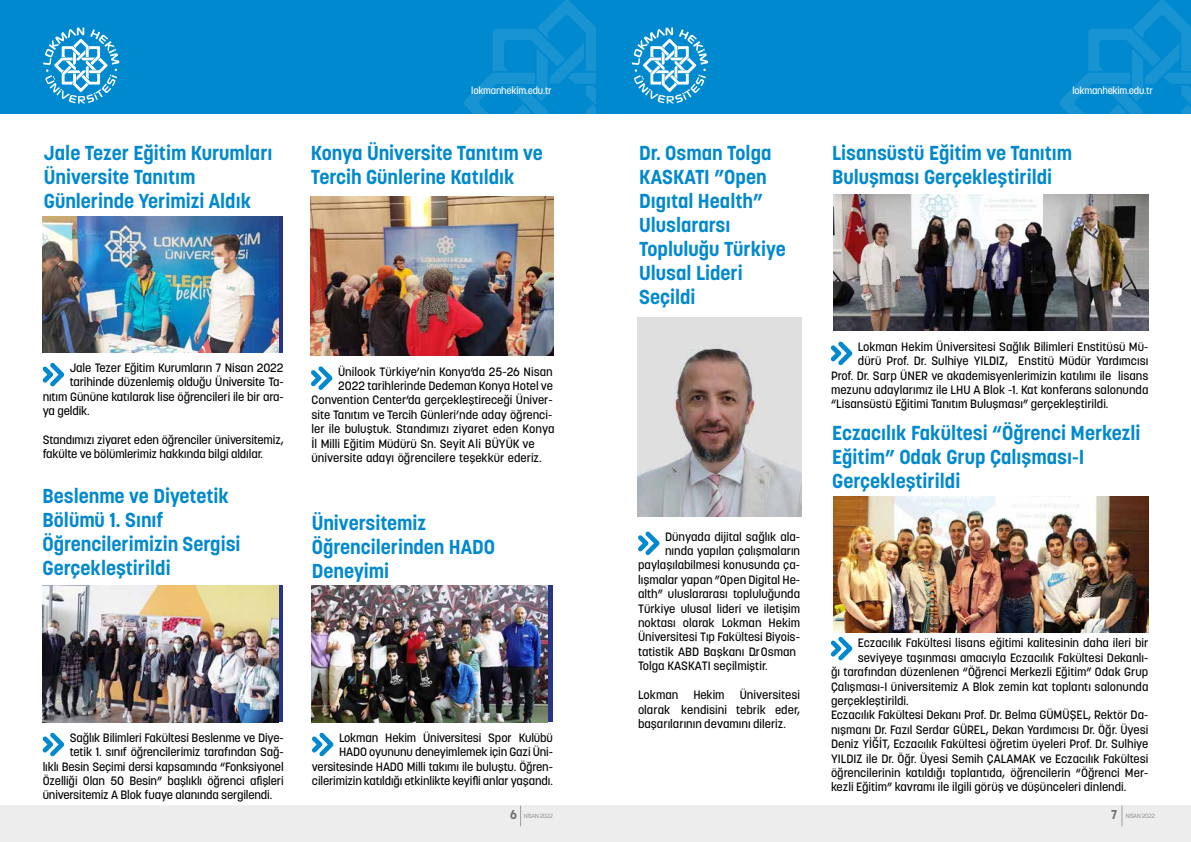
<style>
.page{position:relative;width:1191px;height:842px;background:#fff}
.page>*{position:absolute;margin:0;border:0;box-sizing:border-box;transform-origin:0 0}
.t1{font:700 20px/24px "Korolev";color:#0089cf}
.t2{font:500 12px/14.4px "Korolev";color:#000}
.t3{font:500 10px "Korolev";letter-spacing:-.02em;color:#fff}
.t4{font:300 6px "Korolev";letter-spacing:-.03em;color:#706f6f}
.t5{font:300 5.9px "Korolev";letter-spacing:-.03em;color:#706f6f}
.s1{font-weight:700;font-size:12.8px}
</style>
<div class="page">
<div style="left:0;top:806px;width:1191px;height:36px;background:#ededed"></div>
<div style="left:595px;top:0;width:596px;height:113px;background:#0089cf"></div>
<svg style="left:1059px;top:0;width:132px;height:113px"></svg>
<div style="left:0;top:0;width:595px;height:113px;background:#0089cf"></div>
<svg style="left:464px;top:0;width:131px;height:113px"></svg>
<svg style="left:520px;top:806px;width:1px;height:20px"></svg>
<svg style="left:1121px;top:806px;width:1px;height:20px"></svg>
<svg style="left:43px;top:28px;width:76px;height:76px"></svg>
<svg style="left:632px;top:28px;width:76px;height:76px"></svg>
<div style="left:43px;top:216px;width:240px;height:136px;background:linear-gradient(to bottom,#283583,#283583)"></div>
<img style="left:43px;top:216px;width:235px;height:136px">
<div style="left:43px;top:586px;width:240px;height:136px;background:linear-gradient(to bottom,#283583,#283583)"></div>
<img style="left:43px;top:586px;width:235px;height:136px">
<div style="left:312px;top:586px;width:240px;height:136px;background:linear-gradient(to bottom,#283583,#283583)"></div>
<img style="left:312px;top:586px;width:235px;height:136px">
<svg style="left:42px;top:363px;width:22px;height:23px"></svg>
<svg style="left:42px;top:732px;width:22px;height:24px"></svg>
<svg style="left:312px;top:732px;width:21px;height:24px"></svg>
<svg style="left:311px;top:366px;width:21px;height:24px"></svg>
<svg style="left:638px;top:531px;width:21px;height:24px"></svg>
<svg style="left:831px;top:341px;width:21px;height:24px"></svg>
<svg style="left:831px;top:636px;width:21px;height:24px"></svg>
<img style="left:311px;top:197px;width:242px;height:159px">
<img style="left:637px;top:317px;width:164px;height:200px">
<img style="left:833px;top:194px;width:315px;height:136px">
<img style="left:833px;top:496px;width:315px;height:136px">
<h1 class="t1" style="left:44px;top:141px;width:230px">Jale Tezer Eğitim Kurumları<br>Üniversite Tanıtım<br>Günlerinde Yerimizi Aldık</h1>
<p class="t2" style="left:70px;top:361px;width:215px">Jale Tezer Eğitim Kurumların 7 Nisan 2022</p>
<p class="t2" style="left:70px;top:375px;width:215px">tarihinde düzenlemiş olduğu Üniversite Ta-</p>
<p class="t2" style="left:43px;top:389px;width:242px">nıtım Gününe katılarak lise öğrencileri ile bir ara-</p>
<p class="t2" style="left:43px;top:404px;width:48px">ya geldik.</p>
<p class="t2" style="left:43px;top:433px;width:242px">Standımızı ziyaret eden öğrenciler üniversitemiz, fakülte ve bölümlerimiz hakkında bilgi aldılar.</p>
<h1 class="t1" style="left:43px;top:484px;width:199px">Beslenme ve Diyetetik<br>Bölümü 1. Sınıf<br>Öğrencilerimizin Sergisi<br>Gerçekleştirildi</h1>
<p class="t2" style="left:70px;top:730px;width:215px">Sağlık Bilimleri Fakültesi Beslenme ve Diye-</p>
<p class="t2" style="left:70px;top:745px;width:215px">tetik 1. sınıf öğrencilerimiz tarafından Sağ-</p>
<p class="t2" style="left:43px;top:759px;width:242px">lıklı Besin Seçimi dersi kapsamında “Fonksiyonel</p>
<p class="t2" style="left:43px;top:774px;width:242px">Özelliği Olan 50 Besin” başlıklı öğrenci afişleri</p>
<p class="t2" style="left:43px;top:788px;width:231px">üniversitemiz A Blok fuaye alanında sergilendi.</p>
<p class="t3" style="left:471px;top:84px;width:82px">lokmanhekim.edu.tr</p>
<p class="t3" style="left:1072px;top:84px;width:82px">lokmanhekim.edu.tr</p>
<h1 class="t1" style="left:311px;top:141px;width:233px">Konya Üniversite Tanıtım ve<br>Tercih Günlerine Katıldık</h1>
<p class="t2" style="left:338px;top:364px;width:216px">Ünilook Türkiye’nin Konya’da 25-26 Nisan</p>
<p class="t2" style="left:338px;top:378px;width:216px">2022 tarihlerinde Dedeman Konya Hotel ve</p>
<p class="t2" style="left:311px;top:393px;width:243px">Convention Center’da gerçekleştireceği Üniver-</p>
<p class="t2" style="left:311px;top:407px;width:242px">site Tanıtım ve Tercih Günleri’nde aday öğrenci-</p>
<p class="t2" style="left:311px;top:422px;width:245px">ler ile buluştuk. Standımızı ziyaret eden Konya</p>
<p class="t2" style="left:311px;top:436px;width:225px">İl Milli Eğitim Müdürü Sn. Seyit Ali BÜYÜK ve</p>
<p class="t2" style="left:311px;top:450px;width:231px">üniversite adayı öğrencilere teşekkür ederiz.</p>
<h1 class="t1" style="left:312px;top:511px;width:185px">Üniversitemiz<br>Öğrencilerinden HADO<br>Deneyimi</h1>
<p class="t2" style="left:312px;top:730px;width:242px;text-align:right">Lokman Hekim Üniversitesi Spor Kulübü HADO oyununu deneyimlemek için Gazi Üni&shy;versitesinde HADO Milli takımı ile buluştu. Öğren&shy;cilerimizin katıldığı etkinlikte keyifli anlar yaşandı.</p>
<h1 class="t1" style="left:639px;top:141px;width:148px">Dr. Osman Tolga<br>KASKATI ”Open<br>Dıgıtal Health”<br>Uluslararsı<br>Topluluğu Türkiye<br>Ulusal Lideri<br>Seçildi</h1>
<p class="t2" style="left:665px;top:529px;width:137px">Dünyada dijital sağlık ala-</p>
<p class="t2" style="left:665px;top:544px;width:137px">nında yapılan çalışmaların</p>
<p class="t2" style="left:638px;top:558px;width:164px">paylaşılabilmesi konusunda ça-</p>
<p class="t2" style="left:638px;top:572px;width:164px">lışmalar yapan ”Open Digital He-</p>
<p class="t2" style="left:638px;top:587px;width:164px">alth” uluslararası topluluğunda</p>
<p class="t2" style="left:638px;top:601px;width:164px">Türkiye ulusal lideri ve iletişim</p>
<p class="t2" style="left:638px;top:616px;width:164px">noktası olarak Lokman Hekim</p>
<p class="t2" style="left:638px;top:630px;width:163px">Üniversitesi Tıp Fakültesi Biyois-</p>
<p class="t2" style="left:638px;top:644px;width:160px">tatistik ABD Başkanı Dr. Osman</p>
<p class="t2" style="left:638px;top:659px;width:131px">Tolga KASKATI seçilmiştir.</p>
<p class="t2" style="left:638px;top:688px;width:42px">Lokman</p>
<p class="t2" style="left:693px;top:688px;width:33px">Hekim</p>
<p class="t2" style="left:638px;top:688px;width:164px;text-align:justify;text-indent:102px">Üniversitesi olarak kendisini tebrik eder, başarılarının devamını dileriz.</p>
<h1 class="t1" style="left:832px;top:141px;width:242px">Lisansüstü Eğitim ve Tanıtım<br>Buluşması Gerçekleştirildi</h1>
<p class="t2" style="left:858px;top:339px;width:292px">Lokman Hekim Üniversitesi Sağlık Bilimleri Enstitüsü Mü-</p>
<p class="t2" style="left:858px;top:354px;width:292px">dürü Prof. Dr. Sulhiye YILDIZ, Enstitü Müdür Yardımcısı</p>
<p class="t2" style="left:831px;top:368px;width:319px">Prof. Dr. Sarp ÜNER ve akademisyenlerimizin katılımı ile lisans</p>
<p class="t2" style="left:831px;top:382px;width:319px">mezunu adaylarımız ile LHU A Blok -1. Kat konferans salonunda</p>
<p class="t2" style="left:831px;top:397px;width:279px">“Lisansüstü Eğitimi Tanıtım Buluşması” gerçekleştirildi.</p>
<h1 class="t1" style="left:832px;top:421px;width:310px">Eczacılık Fakültesi “Öğrenci Merkezli<br>Eğitim” Odak Grup Çalışması-I<br>Gerçekleştirildi</h1>
<p class="t2" style="left:858px;top:636px;width:292px">Eczacılık Fakültesi lisans eğitimi kalitesinin daha ileri bir</p>
<p class="t2" style="left:858px;top:650px;width:292px">seviyeye taşınması amacıyla Eczacılık Fakültesi Dekanlı-</p>
<p class="t2" style="left:831px;top:665px;width:319px">ğı tarafından düzenlenen “Öğrenci Merkezli Eğitim” Odak Grup</p>
<p class="t2" style="left:831px;top:679px;width:319px">Çalışması-I üniversitemiz A Blok zemin kat toplantı salonunda</p>
<p class="t2" style="left:831px;top:693px;width:79px">gerçekleştirildi.</p>
<p class="t2" style="left:831px;top:708px;width:319px">Eczacılık Fakültesi Dekanı Prof. Dr. Belma GÜMÜŞEL, Rektör Da-</p>
<p class="t2" style="left:831px;top:722px;width:319px">nışmanı Dr. Fazıl Serdar GÜREL, Dekan Yardımcısı Dr. Öğr. Üyesi</p>
<p class="t2" style="left:831px;top:737px;width:319px">Deniz YİĞİT, Eczacılık Fakültesi öğretim üyeleri Prof. Dr. Sulhiye</p>
<p class="t2" style="left:831px;top:751px;width:319px">YILDIZ ile Dr. Öğr. Üyesi Semih ÇALAMAK ve Eczacılık Fakültesi</p>
<p class="t2" style="left:831px;top:765px;width:319px">öğrencilerinin katıldığı toplantıda, öğrencilerin “Öğrenci Mer-</p>
<p class="t2" style="left:831px;top:780px;width:297px">kezli Eğitim” kavramı ile ilgili görüş ve düşünceleri dinlendi.</p>
<p class="t5" style="left:510px;top:812px;width:44px"><span class="s1">6</span> NİSAN 2022</p>
<p class="t4" style="left:1111px;top:812px;width:45px"><span class="s1">7</span> NİSAN 2022</p>
</div>
